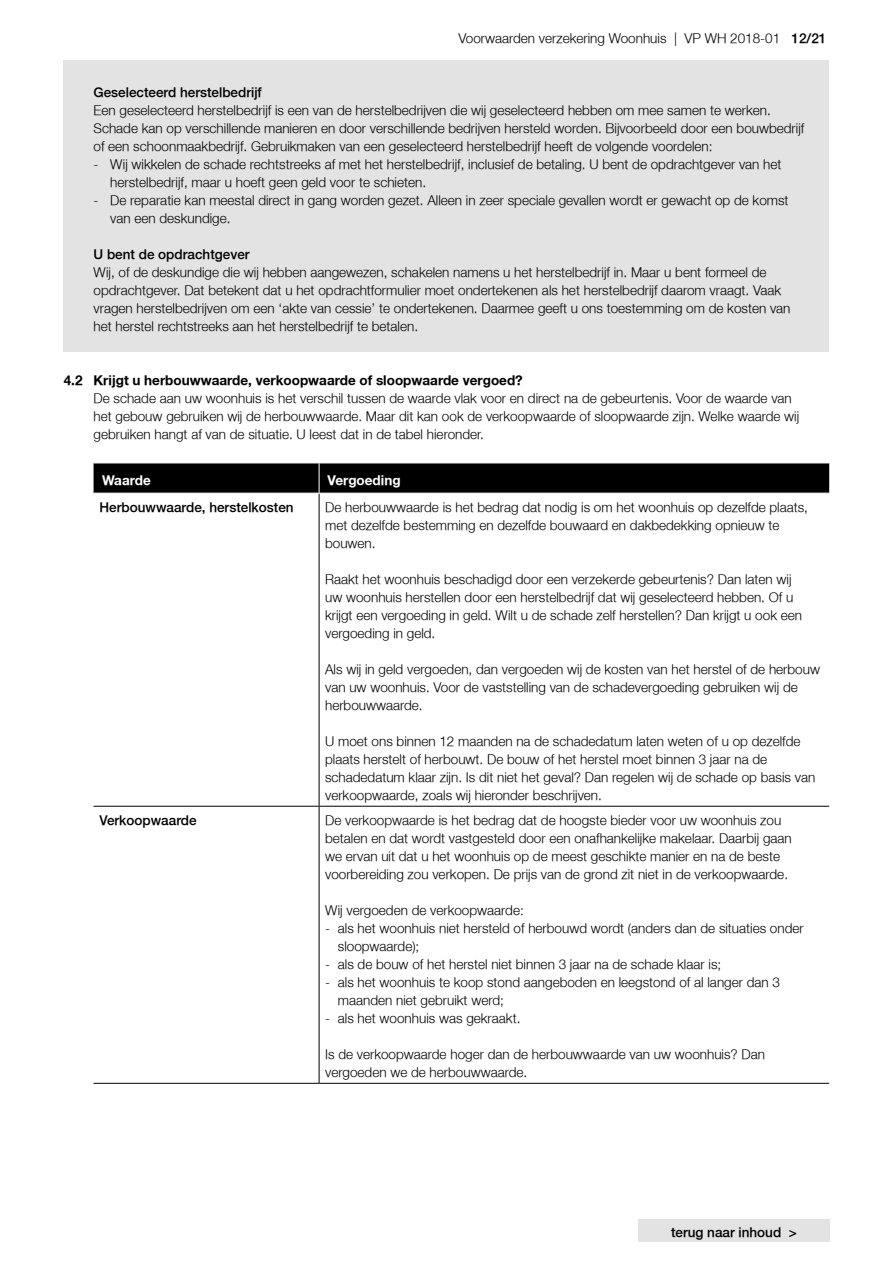
<style>
.page{position:relative;width:893px;height:1263px;background:#fff}
.page>*{position:absolute;margin:0;border:0;box-sizing:border-box;transform-origin:0 0}
.t1{font:300 13.5px/18px "Fortis Helvetica";color:#000}
.t2{font:300 13.5px "Fortis Helvetica";color:#000}
.t3{font:700 13.5px "Fortis Helvetica";color:#000}
.t4{font:700 13.5px "Fortis Helvetica";color:#fff}
.s1{font-style:inherit}
</style>
<div class="page">
<div style="left:638px;top:1219px;width:192px;height:23px;background:#e3e3e3"></div>
<div style="left:64px;top:61px;width:765px;height:20px;background:#e3e3e3"></div>
<div style="left:64px;top:79px;width:765px;height:21px;background:#e3e3e3"></div>
<div style="left:64px;top:97px;width:765px;height:56px;background:#e3e3e3"></div>
<div style="left:64px;top:151px;width:765px;height:38px;background:#e3e3e3"></div>
<div style="left:64px;top:187px;width:765px;height:38px;background:#e3e3e3"></div>
<div style="left:64px;top:223px;width:765px;height:20px;background:#e3e3e3"></div>
<div style="left:64px;top:241px;width:765px;height:21px;background:#e3e3e3"></div>
<div style="left:64px;top:259px;width:765px;height:74px;background:#e3e3e3"></div>
<div style="left:64px;top:331px;width:765px;height:20px;background:#e3e3e3"></div>
<div style="left:94px;top:464px;width:735px;height:29px;background:#000"></div>
<hr style="left:319px;top:493px;width:1px;height:313px;background:#000">
<hr style="left:94px;top:806px;width:225px;height:1px;background:#000">
<hr style="left:319px;top:806px;width:1px;height:277px;background:#000">
<hr style="left:319px;top:806px;width:510px;height:1px;background:#000">
<hr style="left:94px;top:1083px;width:225px;height:1px;background:#000">
<hr style="left:319px;top:1083px;width:510px;height:1px;background:#000">
<hr style="left:319px;top:463px;width:1px;height:30px;background:#fff">
<hr style="left:319px;top:493px;width:510px;height:1px;background:#fff">
<p class="t1" style="left:459px;top:29px;width:369px">Voorwaarden verzekering Woonhuis | VP WH 2018-01 <span class="s1">12/21</span></p>
<p class="t2" style="left:94px;top:84px;width:170px">Geselecteerd herstelbedrijf</p>
<p class="t1" style="left:94px;top:101px;width:712px">Een geselecteerd herstelbedrijf is een van de herstelbedrijven die wij geselecteerd hebben om mee samen te werken.<br>Schade kan op verschillende manieren en door verschillende bedrijven hersteld worden. Bijvoorbeeld door een bouwbedrijf of een schoonmaakbedrijf. Gebruikmaken van een geselecteerd herstelbedrijf heeft de volgende voordelen:</p>
<p class="t1" style="left:110px;top:155px;width:673px;text-indent:-17px">- Wij wikkelen de schade rechtstreeks af met het herstelbedrijf, inclusief de betaling. U bent de opdrachtgever van het herstelbedrijf, maar u hoeft geen geld voor te schieten.</p>
<p class="t1" style="left:110px;top:191px;width:680px;text-indent:-17px">- De reparatie kan meestal direct in gang worden gezet. Alleen in zeer speciale gevallen wordt er gewacht op de komst van een deskundige.</p>
<p class="t2" style="left:94px;top:246px;width:158px">U bent de opdrachtgever</p>
<p class="t1" style="left:94px;top:263px;width:698px">Wij, of de deskundige die wij hebben aangewezen, schakelen namens u het herstelbedrijf in. Maar u bent formeel de opdrachtgever. Dat betekent dat u het opdrachtformulier moet ondertekenen als het herstelbedrijf daarom vraagt. Vaak vragen herstelbedrijven om een ‘akte van cessie’ te ondertekenen. Daarmee geeft u ons toestemming om de kosten van het herstel rechtstreeks aan het herstelbedrijf te betalen.</p>
<p class="t3" style="left:64px;top:371px;width:461px">4.2 Krijgt u herbouwwaarde, verkoopwaarde of sloopwaarde vergoed?</p>
<p class="t1" style="left:94px;top:389px;width:707px">De schade aan uw woonhuis is het verschil tussen de waarde vlak voor en direct na de gebeurtenis. Voor de waarde van het gebouw gebruiken wij de herbouwwaarde. Maar dit kan ook de verkoopwaarde of sloopwaarde zijn. Welke waarde wij gebruiken hangt af van de situatie. U leest dat in de tabel hieronder.</p>
<p class="t4" style="left:102px;top:471px;width:50px">Waarde</p>
<p class="t4" style="left:328px;top:471px;width:74px">Vergoeding</p>
<p class="t2" style="left:100px;top:499px;width:196px">Herbouwwaarde, herstelkosten</p>
<p class="t1" style="left:325px;top:499px;width:484px">De herbouwwaarde is het bedrag dat nodig is om het woonhuis op dezelfde plaats, met dezelfde bestemming en dezelfde bouwaard en dakbedekking opnieuw te bouwen.</p>
<p class="t1" style="left:325px;top:571px;width:478px">Raakt het woonhuis beschadigd door een verzekerde gebeurtenis? Dan laten wij uw woonhuis herstellen door een herstelbedrijf dat wij geselecteerd hebben. Of u krijgt een vergoeding in geld. Wilt u de schade zelf herstellen? Dan krijgt u ook een vergoeding in geld.</p>
<p class="t1" style="left:325px;top:661px;width:496px">Als wij in geld vergoeden, dan vergoeden wij de kosten van het herstel of de herbouw van uw woonhuis. Voor de vaststelling van de schadevergoeding gebruiken wij de herbouwwaarde.</p>
<p class="t1" style="left:325px;top:733px;width:492px">U moet ons binnen 12 maanden na de schadedatum laten weten of u op dezelfde plaats herstelt of herbouwt. De bouw of het herstel moet binnen 3 jaar na de schadedatum klaar zijn. Is dit niet het geval? Dan regelen wij de schade op basis van verkoopwaarde, zoals wij hieronder beschrijven.</p>
<p class="t2" style="left:100px;top:812px;width:99px">Verkoopwaarde</p>
<p class="t1" style="left:325px;top:812px;width:468px">De verkoopwaarde is het bedrag dat de hoogste bieder voor uw woonhuis zou betalen en dat wordt vastgesteld door een onafhankelijke makelaar. Daarbij gaan we ervan uit dat u het woonhuis op de meest geschikte manier en na de beste voorbereiding zou verkopen. De prijs van de grond zit niet in de verkoopwaarde.</p>
<p class="t1" style="left:325px;top:902px;width:200px">Wij vergoeden de verkoopwaarde:</p>
<p class="t1" style="left:338px;top:920px;width:467px;text-indent:-13px">- als het woonhuis niet hersteld of herbouwd wordt (anders dan de situaties onder sloopwaarde);</p>
<p class="t1" style="left:325px;top:956px;width:398px">- als de bouw of het herstel niet binnen 3 jaar na de schade klaar is;</p>
<p class="t1" style="left:338px;top:974px;width:444px;text-indent:-13px">- als het woonhuis te koop stond aangeboden en leegstond of al langer dan 3 maanden niet gebruikt werd;</p>
<p class="t1" style="left:325px;top:1010px;width:197px">- als het woonhuis was gekraakt.</p>
<p class="t1" style="left:325px;top:1046px;width:441px">Is de verkoopwaarde hoger dan de herbouwwaarde van uw woonhuis? Dan vergoeden we de herbouwwaarde.</p>
<p class="t2" style="left:671px;top:1224px;width:127px">terug naar inhoud &gt;</p>
</div>
